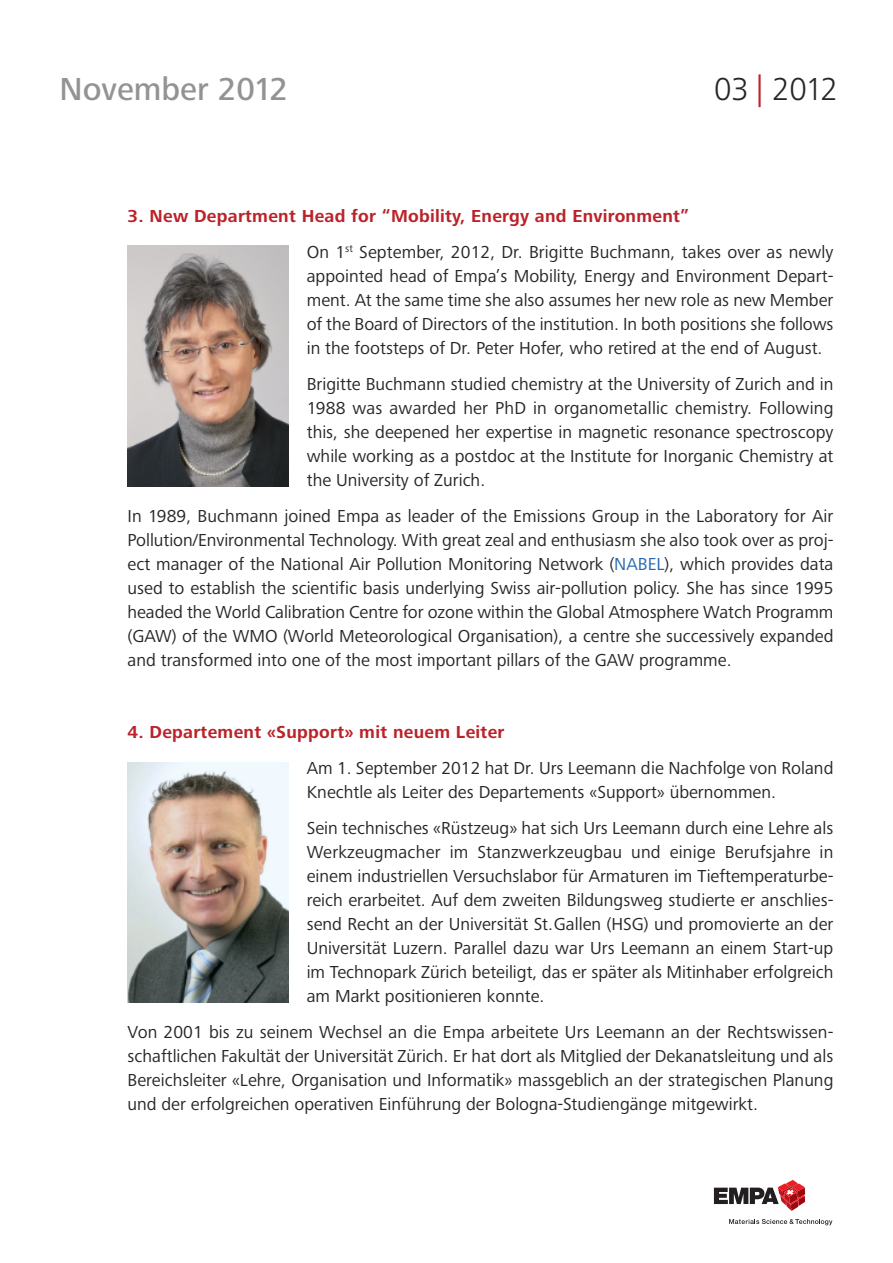
<style>
.page{position:relative;width:893px;height:1263px;background:#fff}
.page>*{position:absolute;margin:0;border:0;box-sizing:border-box;transform-origin:0 0}
.t1{font:500 33px "Frutiger Next Pro";color:#939393}
.t2{font:300 33px "Frutiger Next Pro";letter-spacing:-.025em;color:#272627}
.t3{font:18px/24px "Frutiger Next Pro";color:#272627;text-align:justify}
.t4{font:700 18px "Frutiger Next Pro";letter-spacing:.015em;color:#ba2329}
.s1{color:#ba2329}
.s2{font-weight:700;color:#ba2329}
.s3{color:#2567b0}
</style>
<div class="page">
<svg style="left:714px;top:1180px;width:91px;height:31px"></svg>
<svg style="left:729px;top:1219px;width:103px;height:6px"></svg>
<img style="left:128px;top:246px;width:161px;height:240px">
<img style="left:128px;top:762px;width:161px;height:240px">
<h1 class="t1" style="left:60px;top:78px;width:230px">November 2012</h1>
<h1 class="t2" style="left:714px;top:78px;width:125px">03 <span class="s1">|</span> 2012</h1>
<p class="t3" style="left:307px;top:200px;width:528px;line-height:36px;text-indent:-179px"><span class="s2">3. New Department Head for “Mobility, Energy and Environment”<br></span>On 1<sup>st</sup> September, 2012, Dr. Brigitte Buchmann, takes over as newly</p>
<p class="t3" style="left:307px;top:266px;width:528px">appointed head of Empa’s Mobility, Energy and Environment Depart&shy;ment. At the same time she also assumes her new role as new Member of the Board of Directors of the institution. In both positions she follows in the footsteps of Dr. Peter Hofer, who retired at the end of August.</p>
<p class="t3" style="left:307px;top:374px;width:528px">Brigitte Buchmann studied chemistry at the University of Zurich and in 1988 was awarded her PhD in organometallic chemistry. Following this, she deepened her expertise in magnetic resonance spectroscopy while working as a postdoc at the Institute for Inorganic Chemistry at the University of Zurich.</p>
<p class="t3" style="left:128px;top:506px;width:707px">In 1989, Buchmann joined Empa as leader of the Emissions Group in the Laboratory for Air Pollution/Environmental Technology. With great zeal and enthusiasm she also took over as proj&shy;ect manager of the National Air Pollution Monitoring Network (<span class="s3">NABEL</span>), which provides data used to establish the scientific basis underlying Swiss air-pollution policy. She has since 1995 headed the World Calibration Centre for ozone within the Global Atmosphere Watch Programm (GAW) of the WMO (World Meteorological Organisation), a centre she successively expanded and transformed into one of the most important pillars of the GAW programme.</p>
<p class="t4" style="left:128px;top:726px;width:378px">4. Departement «Support» mit neuem Leiter</p>
<p class="t3" style="left:307px;top:758px;width:528px">Am 1. September 2012 hat Dr. Urs Leemann die Nachfolge von Roland<br>Knechtle als Leiter des Departements «Support» übernommen.</p>
<p class="t3" style="left:307px;top:818px;width:528px">Sein technisches «Rüstzeug» hat sich Urs Leemann durch eine Lehre als Werkzeugmacher im Stanzwerkzeugbau und einige Berufsjahre in einem industriellen Versuchslabor für Armaturen im Tieftemperaturbe&shy;reich erarbeitet. Auf dem zweiten Bildungsweg studierte er anschlies&shy;send Recht an der Universität St.Gallen (HSG) und promovierte an der Universität Luzern. Parallel dazu war Urs Leemann an einem Start-up im Technopark Zürich beteiligt, das er später als Mitinhaber erfolgreich am Markt positionieren konnte.</p>
<p class="t3" style="left:128px;top:1022px;width:707px">Von 2001 bis zu seinem Wechsel an die Empa arbeitete Urs Leemann an der Rechtswissen&shy;schaftlichen Fakultät der Universität Zürich. Er hat dort als Mitglied der Dekanatsleitung und als Bereichsleiter «Lehre, Organisation und Informatik» massgeblich an der strategischen Planung und der erfolgreichen operativen Einführung der Bologna-Studiengänge mitgewirkt.</p>
</div>
